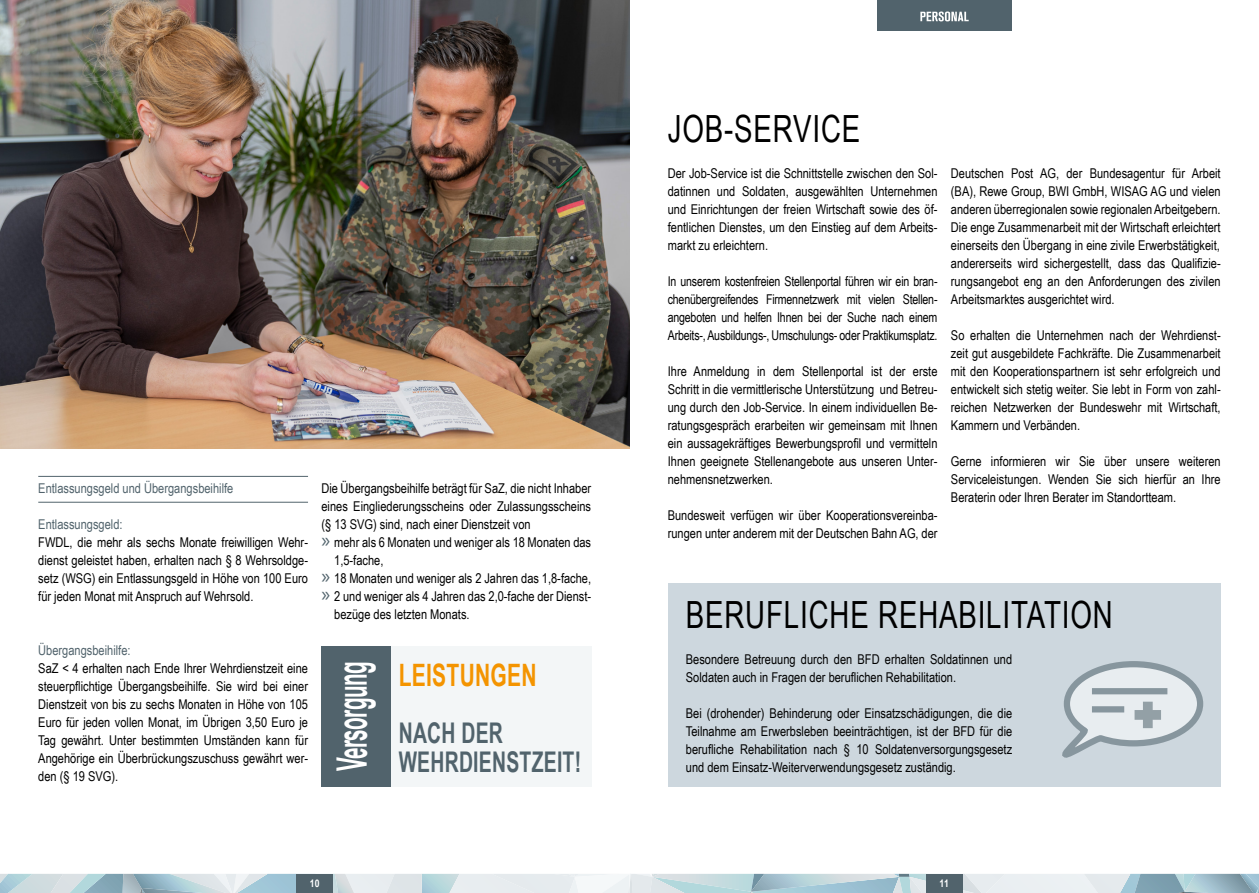
<style>
.page{position:relative;width:1259px;height:893px;background:#fff}
.page>*{position:absolute;margin:0;border:0;box-sizing:border-box;transform-origin:0 0}
.t1{font:700 42px "Arial Narrow";letter-spacing:-.025em;color:#fff;scale:.6 1}
.Headline_2{font:37.5px "Arial Narrow";letter-spacing:.025em;color:#000;scale:.9 1}
.Text{font:37.5px "Arial Narrow";letter-spacing:.025em;color:#000;scale:.9 1}
.t2{font:700 30.9px "Arial Narrow";letter-spacing:.01em;color:#f49400;scale:.83 1}
.t3{font:700 28.5px/28.5px "Arial Narrow";letter-spacing:.01em;color:#51636c;scale:.83 1}
.Text-2{font:13.5px/18px "Arial Narrow";color:#000;text-align:justify}
.Text_Aufzählung{font:13.5px/18px "Arial Narrow";color:#000;text-align:justify}
.Text-3{font:13.5px/18px "Arial Narrow";color:#000;text-align:justify;scale:.96 1}
.Zwischenheadline_Linien{font:13.5px "Arial Narrow";color:#51636c}
.Text-4{font:13.5px "Arial Narrow";color:#51636c}
.t4{font:700 10.5px "Arial Narrow";color:#fff}
.s1{font-family:"Myriad Pro";font-size:21px;color:#51636c}
</style>
<div class="page">
<div style="left:668px;top:583px;width:552px;height:204px;background:#cdd7de"></div>
<hr style="left:38px;top:476px;width:270px;height:1px;background:#51636c">
<hr style="left:38px;top:502px;width:270px;height:1px;background:#51636c">
<img style="left:0;top:0;width:629px;height:448px">
<svg style="left:1062px;top:661px;width:142px;height:97px"></svg>
<div style="left:391px;top:646px;width:200px;height:141px;background:#f3f6f7"></div>
<div style="left:321px;top:646px;width:70px;height:141px;background:#51636c"></div>
<div style="left:877px;top:0;width:134px;height:31px;background:#51636c"></div>
<svg style="left:920px;top:12px;width:48px;height:9px"></svg>
<svg style="left:629px;top:874px;width:630px;height:19px;background:#b8ccd4"></svg>
<svg style="left:0;top:874px;width:629px;height:19px;background:#cbdbe1"></svg>
<div style="left:297px;top:874px;width:36px;height:19px;background:#51636c"></div>
<p class="Zwischenheadline_Linien" style="left:38px;top:479px;width:197px">Entlassungsgeld und Übergangsbeihilfe</p>
<p class="Text-4" style="left:38px;top:515px;width:86px">Entlassungsgeld:</p>
<p class="Text-2" style="left:38px;top:533px;width:271px">FWDL, die mehr als sechs Monate freiwilligen Wehr&shy;dienst geleistet haben, erhalten nach § 8 Wehrsoldge&shy;setz (WSG) ein Entlassungsgeld in Höhe von 100 Euro für jeden Monat mit Anspruch auf Wehrsold.</p>
<p class="Text-4" style="left:38px;top:641px;width:94px">Übergangsbeihilfe:</p>
<p class="Text_Aufzählung" style="left:38px;top:659px;width:271px">SaZ &lt; 4 erhalten nach Ende Ihrer Wehrdienstzeit eine steuerpflichtige Übergangsbeihilfe. Sie wird bei einer Dienstzeit von bis zu sechs Monaten in Höhe von 105<br>Euro für jeden vollen Monat, im Übrigen 3,50 Euro je Tag gewährt. Unter bestimmten Umständen kann für Angehörige ein Überbrückungszuschuss gewährt wer&shy;den (§ 19 SVG).</p>
<p class="Text_Aufzählung" style="left:321px;top:479px;width:271px">Die Übergangsbeihilfe beträgt für SaZ, die nicht Inhaber eines Eingliederungsscheins oder Zulassungsscheins (§ 13 SVG) sind, nach einer Dienstzeit von</p>
<p class="Text-2" style="left:334px;top:533px;width:258px;text-indent:-13px"><span class="s1">»</span> mehr als 6 Monaten und weniger als 18 Monaten das<br>1,5-fache,</p>
<p class="Text-2" style="left:321px;top:569px;width:271px"><span class="s1">»</span> 18 Monaten und weniger als 2 Jahren das 1,8-fache,</p>
<p class="Text-2" style="left:334px;top:587px;width:258px;text-indent:-13px"><span class="s1">»</span> 2 und weniger als 4 Jahren das 2,0-fache der Dienst&shy;bezüge des letzten Monats.</p>
<p class="t1" style="left:320px;top:771px;width:183px;rotate:-90deg">Versorgung</p>
<p class="t2" style="left:399px;top:652px;width:168px">LEISTUNGEN</p>
<p class="t3" style="left:399px;top:718px;width:221px">NACH DER<br>WEHRDIENSTZEIT!</p>
<p class="Text" style="left:668px;top:102px;width:215px">JOB-SERVICE</p>
<p class="Text-2" style="left:668px;top:164px;width:271px">Der Job-Service ist die Schnittstelle zwischen den Sol&shy;datinnen und Soldaten, ausgewählten Unternehmen und Einrichtungen der freien Wirtschaft sowie des öf&shy;fentlichen Dienstes, um den Einstieg auf dem Arbeits&shy;markt zu erleichtern.</p>
<p class="Text-3" style="left:668px;top:272px;width:282px">In unserem kostenfreien Stellenportal führen wir ein bran&shy;chenübergreifendes Firmennetzwerk mit vielen Stellen&shy;angeboten und helfen Ihnen bei der Suche nach einem Arbeits-, Ausbildungs-, Umschulungs- oder Praktikumsplatz.</p>
<p class="Text-2" style="left:668px;top:362px;width:271px">Ihre Anmeldung in dem Stellenportal ist der erste Schritt in die vermittlerische Unterstützung und Betreu&shy;ung durch den Job-Service. In einem individuellen Be&shy;ratungsgespräch erarbeiten wir gemeinsam mit Ihnen ein aussagekräftiges Bewerbungsprofil und vermitteln Ihnen geeignete Stellenangebote aus unseren Unter&shy;nehmensnetzwerken.</p>
<p class="Text-2" style="left:668px;top:506px;width:271px">Bundesweit verfügen wir über Kooperationsvereinba&shy;rungen unter anderem mit der Deutschen Bahn AG, der</p>
<p class="Text-2" style="left:951px;top:164px;width:271px;text-align:left">Deutschen Post AG, der Bundesagentur für Arbeit (BA), Rewe Group, BWI GmbH, WISAG AG und vielen anderen überregionalen sowie regionalen Arbeitgebern.<br>Die enge Zusammenarbeit mit der Wirtschaft erleichtert einerseits den Übergang in eine zivile Erwerbstätigkeit,</p>
<p class="Text-2" style="left:951px;top:254px;width:271px">andererseits wird sichergestellt, dass das Qualifizie&shy;rungsangebot eng an den Anforderungen des zivilen Arbeitsmarktes ausgerichtet wird.</p>
<p class="Text-2" style="left:951px;top:326px;width:271px">So erhalten die Unternehmen nach der Wehrdienst&shy;zeit gut ausgebildete Fachkräfte. Die Zusammenarbeit mit den Kooperationspartnern ist sehr erfolgreich und entwickelt sich stetig weiter. Sie lebt in Form von zahl&shy;reichen Netzwerken der Bundeswehr mit Wirtschaft, Kammern und Verbänden.</p>
<p class="Text-2" style="left:951px;top:452px;width:271px">Gerne informieren wir Sie über unsere weiteren Serviceleistungen. Wenden Sie sich hierfür an Ihre Beraterin oder Ihren Berater im Standortteam.</p>
<p class="Headline_2" style="left:686px;top:588px;width:476px">BERUFLICHE REHABILITATION</p>
<p class="Text-2" style="left:686px;top:650px;width:328px">Besondere Betreuung durch den BFD erhalten Soldatinnen und<br>Soldaten auch in Fragen der beruflichen Rehabilitation.</p>
<p class="Text-2" style="left:686px;top:704px;width:328px">Bei (drohender) Behinderung oder Einsatzschädigungen, die die Teilnahme am Erwerbsleben beeinträchtigen, ist der BFD für die berufliche Rehabilitation nach § 10 Soldatenversorgungsgesetz und dem Einsatz-Weiterverwendungsgesetz zuständig.</p>
<p class="t4" style="left:310px;top:875px;width:11px">10</p>
<p class="t4" style="left:939px;top:875px;width:11px">11</p>
</div>
